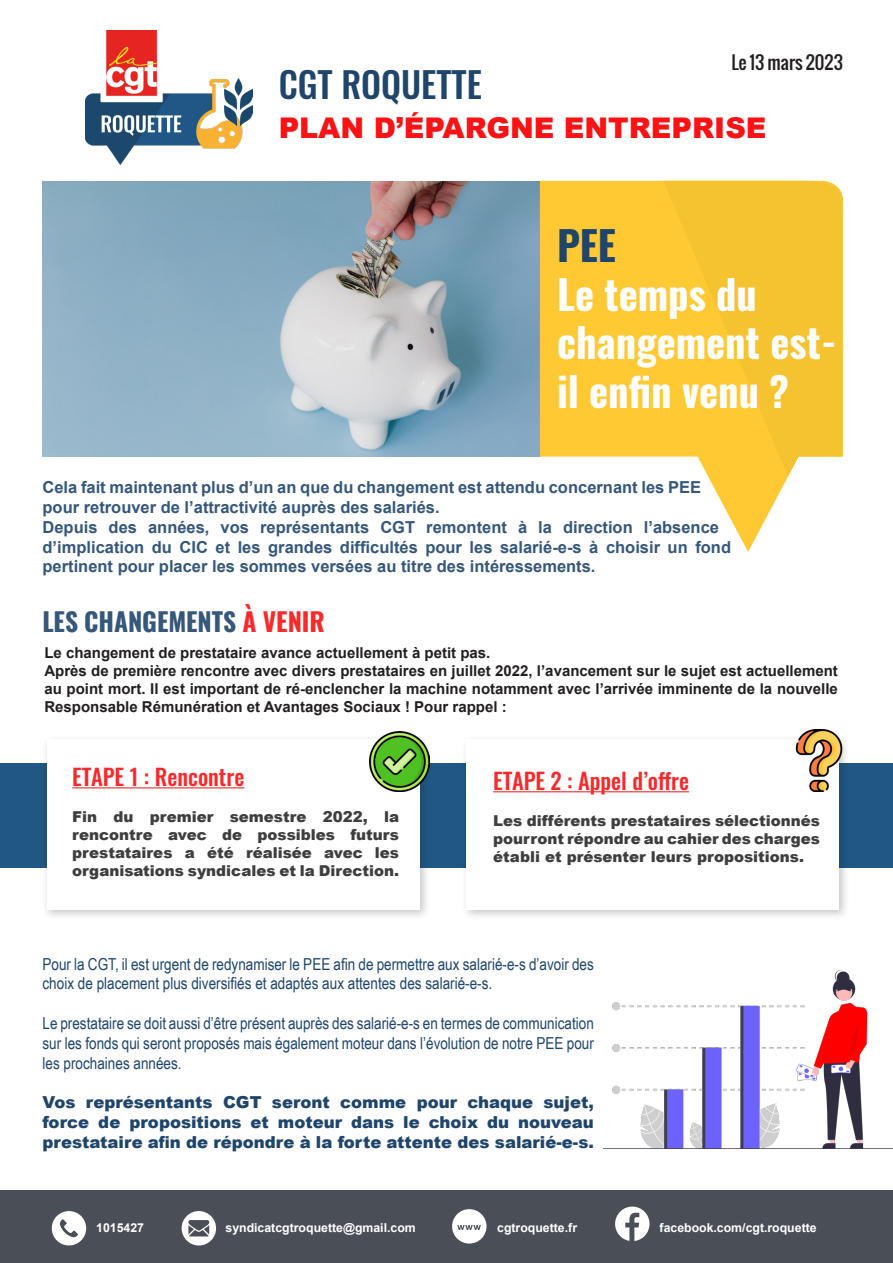
<style>
.page{position:relative;width:893px;height:1263px;background:#fff}
.page>*{position:absolute;margin:0;border:0;box-sizing:border-box;transform-origin:0 0}
.t1{font:700 40.5px/48.6px "Oswald";color:#fff}
.t2{font:700 40.5px "Oswald";color:#1f456b}
.t3{font:500 35.55px "Oswald";color:#1f456b}
.t4{font:900 28.5px "Arial";color:#fa1214}
.t5{font:700 25.5px "Oswald";color:#35577a}
.t6{font:500 22.5px "Oswald";color:#fa2a2c}
.t7{font:18px "Oswald";color:#231f20}
.t8{font:16.5px/19.8px "Arial Narrow";color:#1f456b}
.t9{font:700 16.5px/19.8px "Arial";color:#35577a}
.t10{font:900 16.5px/19.8px "Arial";color:#1f456b;text-align:justify}
.t11{font:700 15px/18px "Arial";color:#231f20;text-align:justify}
.t12{font:900 15px/18px "Arial";color:#3e3e3f;text-align:justify}
.t13{font:700 12.3px "Arial";color:#fff}
.s1{color:#fa2a2c}
</style>
<div class="page">
<img style="left:85px;top:30px;width:167px;height:134px">
<img style="left:43px;top:182px;width:497px;height:275px">
<svg style="left:540px;top:181px;width:249px;height:371px;fill:#ffc933"></svg>
<svg style="left:663px;top:181px;width:180px;height:295px;background:#f8c638"></svg>
<div style="left:0;top:763px;width:893px;height:104px;background:#1f5785"></div>
<div style="left:42px;top:735px;width:389px;height:186px;background:#231f20;opacity:.25"></div>
<div style="left:47px;top:740px;width:372px;height:170px;background:#fff"></div>
<div style="left:461px;top:735px;width:389px;height:186px;background:#231f20;opacity:.25"></div>
<div style="left:466px;top:740px;width:373px;height:170px;background:#fff"></div>
<hr style="left:72px;top:787px;width:172px;height:1px;background:#fa2a2c">
<hr style="left:493px;top:791px;width:196px;height:1px;background:#fa2a2c">
<div style="left:0;top:1190px;width:893px;height:73px;background:#4a4f57"></div>
<svg style="left:51px;top:1211px;width:35px;height:35px"></svg>
<svg style="left:182px;top:1211px;width:34px;height:34px"></svg>
<svg style="left:615px;top:1206px;width:34px;height:35px"></svg>
<svg style="left:452px;top:1209px;width:34px;height:35px"></svg>
<img style="left:369px;top:731px;width:60px;height:60px">
<img style="left:788px;top:729px;width:62px;height:62px">
<img style="left:604px;top:970px;width:289px;height:179px">
<p class="t7" style="left:731px;top:48px;width:113px">Le 13 mars 2023</p>
<p class="t3" style="left:279px;top:53px;width:205px">CGT ROQUETTE</p>
<p class="t4" style="left:279px;top:107px;width:489px">PLAN D’ÉPARGNE ENTREPRISE</p>
<p class="t2" style="left:557px;top:210px;width:61px">PEE</p>
<p class="t1" style="left:557px;top:266px;width:281px">Le temps du changement est&shy;il enfin venu ?</p>
<p class="t9" style="left:43px;top:478px;width:660px">Cela fait maintenant plus d’un an que du changement est attendu concernant les PEE pour retrouver de l’attractivité auprès des salariés.</p>
<p class="t9" style="left:43px;top:518px;width:690px">Depuis des années, vos représentants CGT remontent à la direction l’absence d’implication du CIC et les grandes difficultés pour les salarié-e-s à choisir un fond pertinent pour placer les sommes versées au titre des intéressements.</p>
<p class="t5" style="left:43px;top:599px;width:284px">LES CHANGEMENTS <span class="s1">À VENIR</span></p>
<p class="t11" style="left:44px;top:644px;width:447px">Le changement de prestataire avance actuellement à petit pas.</p>
<p class="t11" style="left:44px;top:662px;width:795px">Après de première rencontre avec divers prestataires en juillet 2022, l’avancement sur le sujet est actuellement au point mort. Il est important de ré-enclencher la machine notamment avec l’arrivée imminente de la nouvelle Responsable Rémunération et Avantages Sociaux ! Pour rappel :</p>
<p class="t6" style="left:72px;top:756px;width:174px">ETAPE 1 : Rencontre</p>
<p class="t12" style="left:72px;top:807px;width:328px">Fin du premier semestre 2022, la rencontre avec de possibles futurs prestataires a été réalisée avec les organisations syndicales et la Direction.</p>
<p class="t6" style="left:493px;top:760px;width:197px">ETAPE 2 : Appel d’offre</p>
<p class="t12" style="left:493px;top:811px;width:328px">Les différents prestataires sélectionnés pourront répondre au cahier des charges établi et présenter leurs propositions.</p>
<p class="t8" style="left:43px;top:953px;width:553px">Pour la CGT, il est urgent de redynamiser le PEE afin de permettre aux salarié-e-s d’avoir des choix de placement plus diversifiés et adaptés aux attentes des salarié-e-s.</p>
<p class="t8" style="left:43px;top:1012px;width:553px;text-align:justify">Le prestataire se doit aussi d’être présent auprès des salarié-e-s en termes de communication sur les fonds qui seront proposés mais également moteur dans l’évolution de notre PEE pour les prochaines années.</p>
<p class="t10" style="left:43px;top:1092px;width:553px">Vos représentants CGT seront comme pour chaque sujet, force de propositions et moteur dans le choix du nouveau prestataire afin de répondre à la forte attente des salarié-e-s.</p>
<p class="t13" style="left:96px;top:1220px;width:49px">1015427</p>
<p class="t13" style="left:226px;top:1220px;width:192px">syndicatcgtroquette@gmail.com</p>
<p class="t13" style="left:497px;top:1220px;width:81px">cgtroquette.fr</p>
<p class="t13" style="left:660px;top:1220px;width:159px">facebook.com/cgt.roquette</p>
</div>
